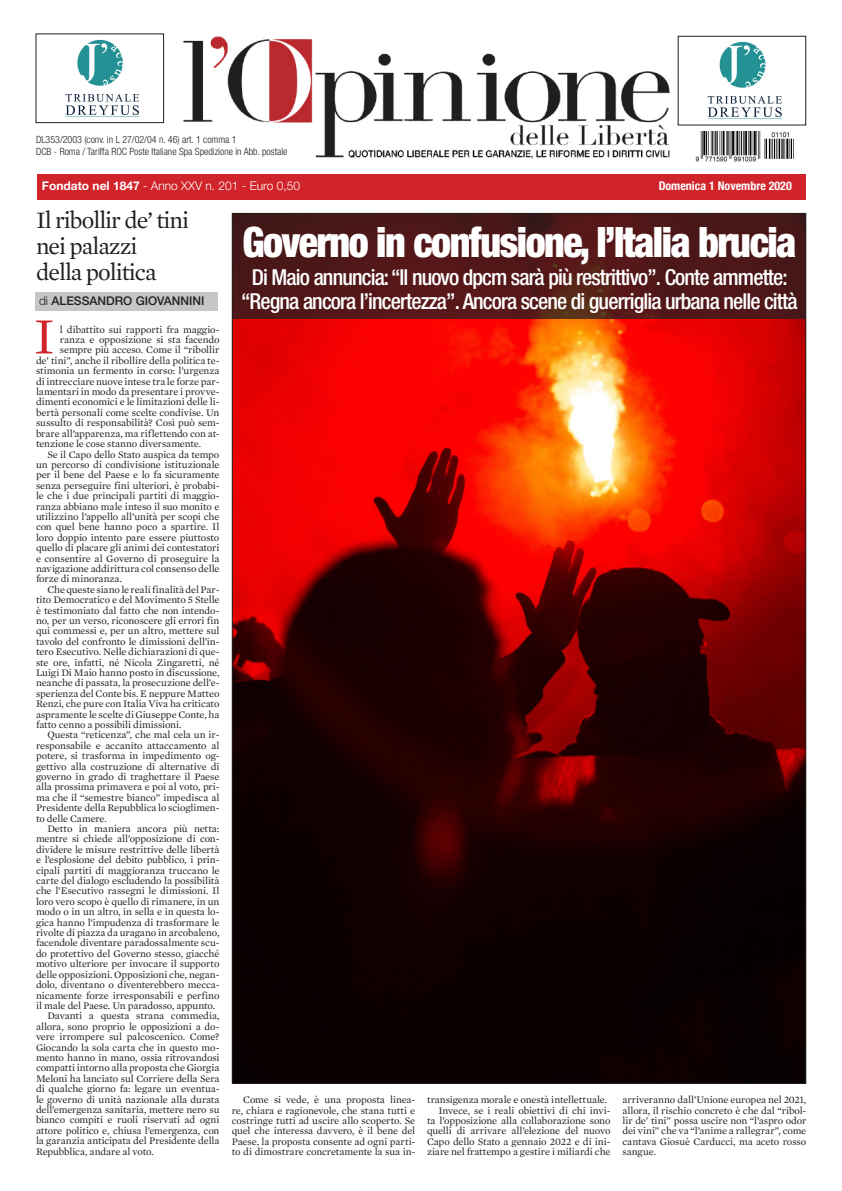
<style>
.page{position:relative;width:842px;height:1191px;background:#fff}
.page>*{position:absolute;margin:0;border:0;box-sizing:border-box;transform-origin:0 0}
.t1{font:51.7px "Mercury Text G1";color:#d1232a}
.t2{font:900 condensed 42px "Helvetica Neue LT Std";letter-spacing:-.035em;color:#fff;scale:.95 1}
.t3{font:24px/26px "Mercury Text G1";letter-spacing:-.04em;color:#231f20}
.t4{font:500 condensed 22px "Helvetica Neue LT Std";letter-spacing:-.04em;color:#fff}
.t5{font:300 12px "Helvetica Neue";color:#fff}
.t6{font:500 12px "Helvetica Neue";color:#231f20}
.t7{font:12px "Helvetica Neue Bold Outline";color:#fff}
.t8{font:10.2px/10.4px "Mercury Text G1";letter-spacing:-.01em;color:#231f20;text-align:justify}
.t9{font:300 condensed 10px "Helvetica Neue LT Std";color:#231f20}
.s1{font-weight:700}
.s2{font-weight:300}
</style>
<div class="page">
<img style="left:234px;top:319px;width:570px;height:763px">
<img style="left:65px;top:39px;width:75px;height:78px">
<div style="left:36px;top:34px;width:128px;height:89px;border:1px solid #231f20"></div>
<img style="left:183px;top:36px;width:487px;height:123px">
<div style="left:36px;top:174px;width:769px;height:25px;background:#d1232a"></div>
<div style="left:36px;top:292px;width:182px;height:19px;background:#c5c6c8"></div>
<img style="left:694px;top:132px;width:100px;height:30px">
<img style="left:707px;top:41px;width:75px;height:78px">
<div style="left:678px;top:36px;width:128px;height:89px;border:1px solid #231f20"></div>
<svg style="left:232px;top:214px;width:573px;height:105px;fill:#4f1718"></svg>
<p class="t9" style="left:36px;top:134px;width:202px">DL353/2003 (conv. in L 27/02/04 n. 46) art. 1 comma 1</p>
<p class="t9" style="left:36px;top:146px;width:253px">DCB - Roma / Tariffa ROC Poste Italiane Spa Spedizione in Abb. postale</p>
<p class="t5" style="left:42px;top:179px;width:260px"><span class="s1">Fondato nel 1847</span> - Anno XXV n. 201 - Euro 0,50</p>
<p class="t7" style="left:659px;top:178px;width:135px">Domenica 1 Novembre 2020</p>
<p class="t3" style="left:36px;top:207px;width:155px">Il ribollir de’ tini nei palazzi</p>
<p class="t3" style="left:36px;top:259px;width:122px">della politica</p>
<p class="t6" style="left:39px;top:293px;width:167px"><span class="s2">di</span> ALESSANDRO GIOVANNINI</p>
<p class="t1" style="left:34px;top:306px;width:23px">I</p>
<p class="t8" style="left:60px;top:324px;width:161px">l dibattito sui rapporti fra maggio-</p>
<p class="t8" style="left:60px;top:334px;width:161px">ranza e opposizione si sta facendo</p>
<p class="t8" style="left:60px;top:345px;width:161px">sempre più acceso. Come il “ribollir</p>
<p class="t8" style="left:36px;top:355px;width:185px">de’ tini”, anche il ribollire della politica te-</p>
<p class="t8" style="left:36px;top:366px;width:185px">stimonia un fermento in corso: l’urgenza</p>
<p class="t8" style="left:36px;top:376px;width:185px">di intrecciare nuove intese tra le forze par-</p>
<p class="t8" style="left:36px;top:386px;width:185px">lamentari in modo da presentare i provve-</p>
<p class="t8" style="left:36px;top:397px;width:185px">dimenti economici e le limitazioni delle li-</p>
<p class="t8" style="left:36px;top:407px;width:185px">bertà personali come scelte condivise. Un</p>
<p class="t8" style="left:36px;top:418px;width:185px">sussulto di responsabilità? Così può sem-</p>
<p class="t8" style="left:36px;top:428px;width:185px">brare all’apparenza, ma riflettendo con at-</p>
<p class="t8" style="left:36px;top:438px;width:167px">tenzione le cose stanno diversamente.</p>
<p class="t8" style="left:36px;top:449px;width:185px;text-indent:11px">Se il Capo dello Stato auspica da tempo un percorso di condivisione istituzionale per il bene del Paese e lo fa sicuramente senza perseguire fini ulteriori, è probabi&shy;le che i due principali partiti di maggio&shy;ranza abbiano male inteso il suo monito e utilizzino l’appello all’unità per scopi che con quel bene hanno poco a spartire. Il loro doppio intento pare essere piuttosto quello di placare gli animi dei contestatori e consentire al Governo di proseguire la navigazione addirittura col consenso delle forze di minoranza.</p>
<p class="t8" style="left:36px;top:584px;width:185px;text-indent:11px">Che queste siano le reali finalità del Par&shy;tito Democratico e del Movimento 5 Stelle è testimoniato dal fatto che non intendo&shy;no, per un verso, riconoscere gli errori fin qui commessi e, per un altro, mettere sul tavolo del confronto le dimissioni dell’in&shy;tero Esecutivo. Nelle dichiarazioni di que&shy;ste ore, infatti, né Nicola Zingaretti, né Luigi Di Maio hanno posto in discussione, neanche di passata, la prosecuzione dell’e&shy;sperienza del Conte bis. E neppure Matteo Renzi, che pure con Italia Viva ha criticato aspramente le scelte di Giuseppe Conte, ha fatto cenno a possibili dimissioni.</p>
<p class="t8" style="left:36px;top:730px;width:185px;text-indent:11px">Questa “reticenza”, che mal cela un ir&shy;responsabile e accanito attaccamento al potere, si trasforma in impedimento og&shy;gettivo alla costruzione di alternative di governo in grado di traghettare il Paese alla prossima primavera e poi al voto, pri&shy;ma che il “semestre bianco” impedisca al Presidente della Repubblica lo scioglimen&shy;to delle Camere.</p>
<p class="t8" style="left:36px;top:823px;width:185px;text-indent:11px">Detto in maniera ancora più netta: mentre si chiede all’opposizione di con&shy;dividere le misure restrittive delle libertà e l’esplosione del debito pubblico, i prin&shy;cipali partiti di maggioranza truccano le carte del dialogo escludendo la possibilità che l’Esecutivo rassegni le dimissioni. Il loro vero scopo è quello di rimanere, in un modo o in un altro, in sella e in questa lo&shy;gica hanno l’impudenza di trasformare le rivolte di piazza da uragano in arcobaleno, facendole diventare paradossalmente scu&shy;do protettivo del Governo stesso, giacché motivo ulteriore per invocare il supporto delle opposizioni. Opposizioni che, negan&shy;dolo, diventano o diventerebbero mecca&shy;nicamente forze irresponsabili e perfino il male del Paese. Un paradosso, appunto.</p>
<p class="t8" style="left:36px;top:1010px;width:185px;text-indent:11px">Davanti a questa strana commedia, allora, sono proprio le opposizioni a do&shy;vere irrompere sul palcoscenico. Come?<br>Giocando la sola carta che in questo mo&shy;mento hanno in mano, ossia ritrovandosi compatti intorno alla proposta che Giorgia Meloni ha lanciato sul Corriere della Sera di qualche giorno fa: legare un eventua&shy;le governo di unità nazionale alla durata dell’emergenza sanitaria, mettere nero su bianco compiti e ruoli riservati ad ogni attore politico e, chiusa l’emergenza, con la garanzia anticipata del Presidente della Repubblica, andare al voto.</p>
<p class="t2" style="left:242px;top:216px;width:584px">Governo in confusione, l’Italia brucia</p>
<p class="t4" style="left:252px;top:264px;width:537px">Di Maio annuncia: “Il nuovo dpcm sarà più restrittivo”. Conte ammette:</p>
<p class="t4" style="left:241px;top:288px;width:558px">“Regna ancora l’incertezza”. Ancora scene di guerriglia urbana nelle città</p>
<p class="t8" style="left:232px;top:1094px;width:185px;text-indent:11px">Come si vede, è una proposta linea&shy;re, chiara e ragionevole, che stana tutti e costringe tutti ad uscire allo scoperto. Se quel che interessa davvero, è il bene del Paese, la proposta consente ad ogni parti&shy;to di dimostrare concretamente la sua in-</p>
<p class="t8" style="left:427px;top:1094px;width:182px">transigenza morale e onestà intellettuale.</p>
<p class="t8" style="left:427px;top:1105px;width:185px;text-indent:11px">Invece, se i reali obiettivi di chi invi&shy;ta l’opposizione alla collaborazione sono quelli di arrivare all’elezione del nuovo Capo dello Stato a gennaio 2022 e di ini&shy;ziare nel frattempo a gestire i miliardi che</p>
<p class="t8" style="left:622px;top:1094px;width:185px">arriveranno dall’Unione europea nel 2021, allora, il rischio concreto è che dal “ribol&shy;lir de’ tini” possa uscire non “l’aspro odor dei vini” che va “l’anime a rallegrar”, come cantava Giosuè Carducci, ma aceto rosso sangue.</p>
</div>
